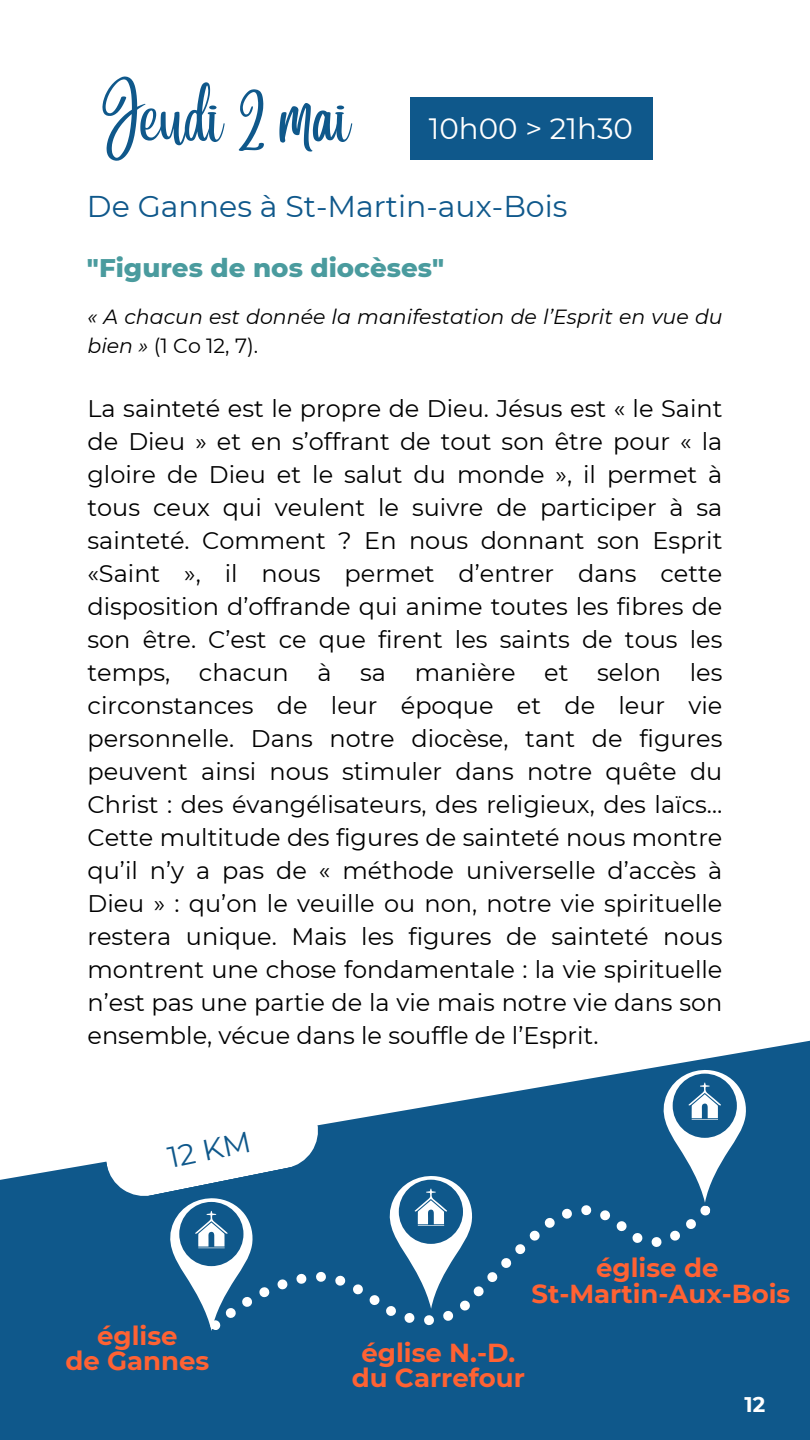
<style>
.page{position:relative;width:810px;height:1440px;background:#0f588b}
.page>*{position:absolute;margin:0;border:0;box-sizing:border-box;transform-origin:0 0}
.t1{font:55.5px "Angelina";color:#0f588b}
.t2{font:30px "Montserrat";color:#0f588b}
.t3{font:29.4px "Montserrat";color:#fff}
.t4{font:29.4px "Montserrat";color:#0f588b}
.t5{font:800 26.1px "Montserrat";color:#4a9b9e}
.t6{font:700 26px/25.5px "Montserrat";color:#ff6233;text-align:center}
.t7{font:24px/33px "Montserrat";color:#000;text-align:justify}
.t8{font:700 21.2px "Montserrat";color:#fff}
.t9{font:italic 20.5px/28.5px "Montserrat";color:#000}
.s1{font-style:normal}
</style>
<div class="page">
<div style="left:0;top:0;width:810px;height:1180px;background:#fff"></div>
<div style="left:410px;top:97px;width:243px;height:63px;background:#0f588b"></div>
<svg style="left:105px;top:1090px;width:214px;height:232px"></svg>
<svg style="left:209px;top:1100px;width:502px;height:231px"></svg>
<svg style="left:384px;top:1175px;width:89px;height:134px"></svg>
<svg style="left:658px;top:1069px;width:89px;height:134px"></svg>
<h1 class="t1" style="left:102px;top:107px;width:251px">Jeudi 2 mai</h1>
<p class="t2" style="left:87px;top:188px;width:482px">De Gannes à St-Martin-aux-Bois</p>
<p class="t3" style="left:429px;top:111px;width:206px">10h00 &gt; 21h30</p>
<p class="t5" style="left:87px;top:252px;width:359px">"Figures de nos diocèses"</p>
<p class="t9" style="left:88px;top:303px;width:637px">« A chacun est donnée la manifestation de l’Esprit en vue du bien » <span class="s1">(1 Co 12, 7).</span></p>
<p class="t7" style="left:88px;top:392px;width:636px">La sainteté est le propre de Dieu. Jésus est « le Saint de Dieu » et en s’offrant de tout son être pour « la gloire de Dieu et le salut du monde », il permet à tous ceux qui veulent le suivre de participer à sa sainteté. Comment ? En nous donnant son Esprit «Saint », il nous permet d’entrer dans cette disposition d’offrande qui anime toutes les fibres de son être. C’est ce que firent les saints de tous les temps, chacun à sa manière et selon les circonstances de leur époque et de leur vie personnelle. Dans notre diocèse, tant de figures peuvent ainsi nous stimuler dans notre quête du Christ : des évangélisateurs, des religieux, des laïcs… Cette multitude des figures de sainteté nous montre qu’il n’y a pas de « méthode universelle d’accès à Dieu » : qu’on le veuille ou non, notre vie spirituelle restera unique. Mais les figures de sainteté nous montrent une chose fondamentale : la vie spirituelle n’est pas une partie de la vie mais notre vie dans son ensemble, vécue dans le souffle de l’Esprit.</p>
<p class="t4" style="left:165px;top:1141px;width:85px;rotate:-12deg">12 KM</p>
<p class="t6" style="left:65px;top:1323px;width:145px">église<br>de Gannes</p>
<p class="t6" style="left:532px;top:1255px;width:260px">église de<br>St-Martin-Aux-Bois</p>
<p class="t6" style="left:352px;top:1339px;width:175px">église N.-D. du Carrefour</p>
<p class="t8" style="left:744px;top:1392px;width:22px">12</p>
</div>
